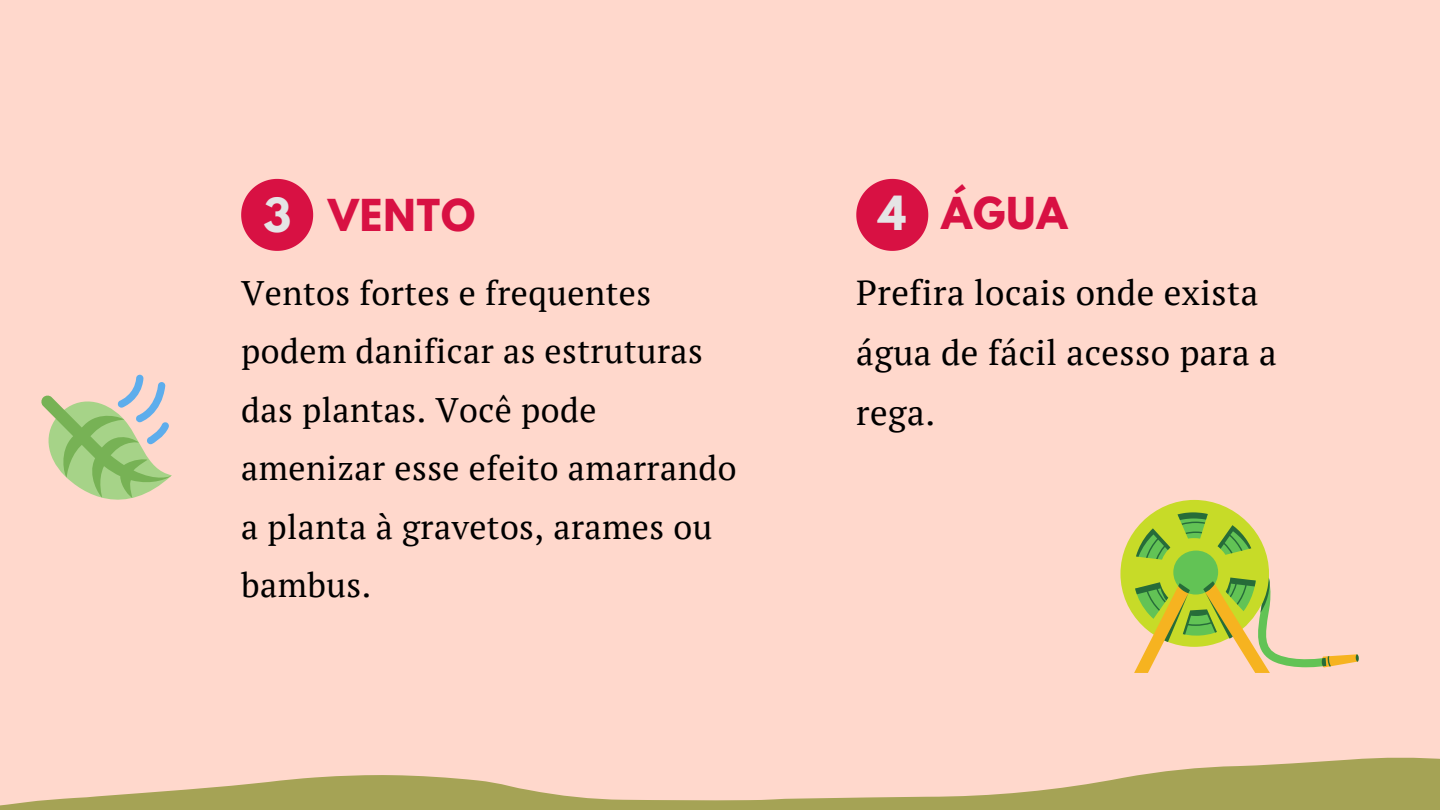
<style>
.page{position:relative;width:1440px;height:810px;background:#ffd8cc}
.page>*{position:absolute;margin:0;border:0;box-sizing:border-box;transform-origin:0 0}
.t1{font:700 41.7px "League Spartan";color:#e5e5e6}
.t2{font:700 39px "League Spartan";letter-spacing:.03em;color:#d81143}
.t3{font:35px/60px "PT Serif";letter-spacing:.015em;color:#000}
.t4{font:34px/58.5px "PT Serif";letter-spacing:.015em;color:#000}
.s1{font-size:41.7px;color:#e5e5e6}
</style>
<div class="page">
<svg style="left:241px;top:179px;width:72px;height:72px"></svg>
<svg style="left:856px;top:179px;width:72px;height:72px"></svg>
<svg style="left:41px;top:375px;width:131px;height:125px"></svg>
<svg style="left:0;top:757px;width:1440px;height:53px"></svg>
<svg style="left:1120px;top:500px;width:239px;height:173px"></svg>
<p class="t1" style="left:263px;top:195px;width:29px">3</p>
<p class="t2" style="left:328px;top:196px;width:149px">VENTO</p>
<p class="t4" style="left:241px;top:263px;width:497px">Ventos fortes e frequentes podem danificar as estruturas das plantas. Você pode amenizar esse efeito amarrando a planta à gravetos, arames ou bambus.</p>
<p class="t2" style="left:879px;top:194px;width:190px"><span class="s1">4</span> ÁGUA</p>
<p class="t3" style="left:856px;top:262px;width:422px">Prefira locais onde exista água de fácil acesso para a rega.</p>
</div>
